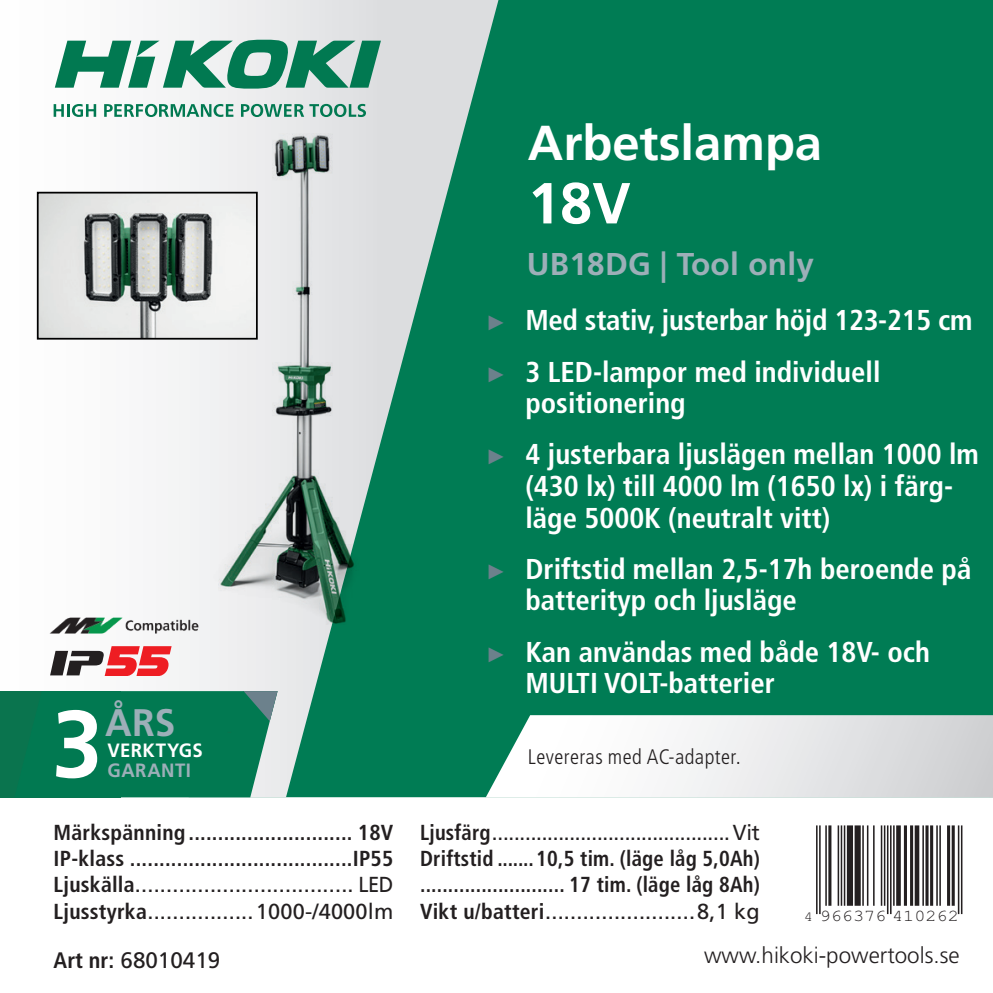
<style>
.page{position:relative;width:993px;height:993px;background:#fff}
.page>*{position:absolute;margin:0;border:0;box-sizing:border-box;transform-origin:0 0}
.t1{font:700 94.85px "Frutiger LT Std";color:#fff;scale:.96 1}
.t2{font:700 57.75px "Frutiger LT Std";color:#fff}
.t3{font:700 49px "Frutiger LT Std";color:#fff}
.t4{font:700 38.5px "Frutiger LT Std";color:#9dafb8;scale:.96 1}
.t5{font:700 38.5px "Frutiger LT Std";color:#9dafb8}
.t6{font:700 31.5px "Frutiger LT Pro";letter-spacing:.01em;color:#9dafb8}
.t7{font:700 condensed 28.7px/31.5px "Frutiger LT Std";color:#fff}
.t8{font:300 22.4px "Frutiger LT Pro";color:#231f20}
.t9{font:22.4px "Frutiger LT Pro";color:#231f20}
.t10{font:700 condensed 21.7px/26.2px "Frutiger LT Std";letter-spacing:.01em;color:#231f20;text-align:justify}
.t11{font:700 condensed 21.7px/26.2px "Frutiger LT Std";letter-spacing:.01em;color:#231f20;text-align:justify;scale:.95 1}
.t12{font:300 condensed 21px "Frutiger LT Std";letter-spacing:.02em;color:#231f20}
.t13{font:700 19.25px "Frutiger LT Std";letter-spacing:.025em;color:#fff;scale:.96 1}
.t14{font:700 19.25px "Frutiger LT Std";letter-spacing:.025em;color:#fff}
.t15{font:700 19.25px "Frutiger LT Std";letter-spacing:.03em;color:#9dafb8;scale:.96 1}
.t16{font:700 19.25px "Frutiger LT Std";letter-spacing:.03em;color:#9dafb8}
.t17{font:16.45px "Helvetica";color:#231f20;scale:1.11 1}
.s1{font-family:"Arial";font-weight:400;font-stretch:normal;font-size:21px;color:#6c818c}
.s2{font-weight:400;font-stretch:normal}
.s3{font-size:14px}
.s4{font-family:"Frutiger LT Std";font-weight:700;font-stretch:condensed}
</style>
<div class="page">
<div style="left:506px;top:0;width:486px;height:715px;background:#007c54"></div>
<svg style="left:50px;top:0;width:456px;height:797px"></svg>
<svg style="left:485px;top:715px;width:507px;height:82px"></svg>
<svg style="left:55px;top:40px;width:326px;height:47px"></svg>
<img style="left:36px;top:87px;width:543px;height:584px">
<hr style="left:815px;top:825px;width:2px;height:88px;background:#231f20">
<hr style="left:818px;top:825px;width:2px;height:88px;background:#231f20">
<hr style="left:825px;top:825px;width:1px;height:80px;background:#231f20">
<hr style="left:828px;top:825px;width:3px;height:80px;background:#231f20">
<hr style="left:837px;top:825px;width:1px;height:80px;background:#231f20">
<hr style="left:840px;top:825px;width:1px;height:80px;background:#231f20">
<hr style="left:843px;top:825px;width:2px;height:80px;background:#231f20">
<div style="left:846px;top:825px;width:6px;height:80px;background:#231f20"></div>
<div style="left:854px;top:825px;width:6px;height:80px;background:#231f20"></div>
<hr style="left:862px;top:825px;width:1px;height:80px;background:#231f20">
<hr style="left:866px;top:825px;width:2px;height:80px;background:#231f20">
<hr style="left:872px;top:825px;width:2px;height:80px;background:#231f20">
<hr style="left:880px;top:825px;width:2px;height:80px;background:#231f20">
<hr style="left:883px;top:825px;width:2px;height:80px;background:#231f20">
<hr style="left:886px;top:825px;width:2px;height:88px;background:#231f20">
<hr style="left:889px;top:825px;width:2px;height:88px;background:#231f20">
<hr style="left:892px;top:825px;width:2px;height:80px;background:#231f20">
<svg style="left:896px;top:825px;width:4px;height:80px"></svg>
<hr style="left:903px;top:825px;width:3px;height:80px;background:#231f20">
<hr style="left:909px;top:825px;width:3px;height:80px;background:#231f20">
<svg style="left:914px;top:825px;width:4px;height:80px"></svg>
<hr style="left:922px;top:825px;width:1px;height:80px;background:#231f20">
<hr style="left:925px;top:825px;width:3px;height:80px;background:#231f20">
<hr style="left:929px;top:825px;width:3px;height:80px;background:#231f20">
<hr style="left:935px;top:825px;width:2px;height:80px;background:#231f20">
<hr style="left:939px;top:825px;width:1px;height:80px;background:#231f20">
<hr style="left:946px;top:825px;width:3px;height:80px;background:#231f20">
<hr style="left:951px;top:825px;width:3px;height:80px;background:#231f20">
<hr style="left:957px;top:825px;width:2px;height:88px;background:#231f20">
<hr style="left:960px;top:825px;width:2px;height:88px;background:#231f20">
<img style="left:50px;top:617px;width:148px;height:16px">
<svg style="left:50px;top:646px;width:121px;height:29px"></svg>
<img style="left:40px;top:195px;width:215px;height:141px">
<div style="left:37px;top:192px;width:221px;height:147px;border:2px solid #000"></div>
<div style="left:0;top:691px;width:121px;height:106px;background:#017951"></div>
<svg style="left:121px;top:691px;width:156px;height:106px;background:#15815e"></svg>
<h3 class="t3" style="left:527px;top:114px;width:296px">Arbetslampa</h3>
<h2 class="t2" style="left:527px;top:169px;width:104px">18V</h2>
<p class="t6" style="left:526px;top:245px;width:289px">UB18DG | Tool only</p>
<h3 class="t4" style="left:105px;top:700px;width:74px">ÅRS</h3>
<h3 class="t5" style="left:99px;top:700px;width:53px">ÅR</h3>
<h1 class="t1" style="left:52px;top:688px;width:54px">3</h1>
<p class="t14" style="left:101px;top:739px;width:91px">VERKTYG</p>
<p class="t16" style="left:101px;top:759px;width:83px">GARANT</p>
<p class="t13" style="left:107px;top:739px;width:101px">VERKTYGS</p>
<p class="t15" style="left:107px;top:759px;width:88px">GARANTI</p>
<p class="t7" style="left:485px;top:294px;width:488px;line-height:51.4px"><span class="s1">►</span> Med stativ, justerbar höjd 123-215 cm <span class="s1">►</span> 3 LED-lampor med individuell</p>
<p class="t7" style="left:485px;top:377px;width:494px;line-height:51.4px;text-indent:40px">positionering<br><span class="s1">►</span> 4 justerbara ljuslägen mellan 1000 lm</p>
<p class="t7" style="left:525px;top:470px;width:429px">(430 lx) till 4000 lm (1650 lx) i färg&shy;läge 5000K (neutralt vitt)</p>
<p class="t7" style="left:525px;top:553px;width:447px;text-indent:-40px"><span class="s1">►</span> Driftstid mellan 2,5-17h beroende på batterityp och ljusläge</p>
<p class="t7" style="left:525px;top:636px;width:406px;text-indent:-40px"><span class="s1">►</span> Kan användas med både 18V- och<br>MULTI VOLT-batterier</p>
<p class="t12" style="left:527px;top:744px;width:214px">Levereras med AC-adapter.</p>
<p class="t10" style="left:54px;top:819px;width:341px">Märkspänning ............................ 18V IP-klass ......................................IP55<br>Ljuskälla<span class="s2">................................... LED </span>Ljusstyrka<span class="s2">.................1000-/4000lm</span></p>
<p class="t11" style="left:420px;top:819px;width:359px">Ljusfärg<span class="s2">...........................................Vit </span>Driftstid .......10,5 tim. (läge låg 5,0Ah) .......................... 17 tim. (läge låg 8Ah)<br>Vikt u/batteri<span class="s2">........................8,1 kg</span></p>
<p class="t8" style="left:704px;top:941px;width:257px">www.hikoki-powertools.se</p>
<p class="t17" style="left:803px;top:905px;width:141px"><span class="s3">4</span> 966376 410262</p>
<p class="t9" style="left:54px;top:946px;width:168px"><span class="s4">Art nr:</span> 68010419</p>
</div>
